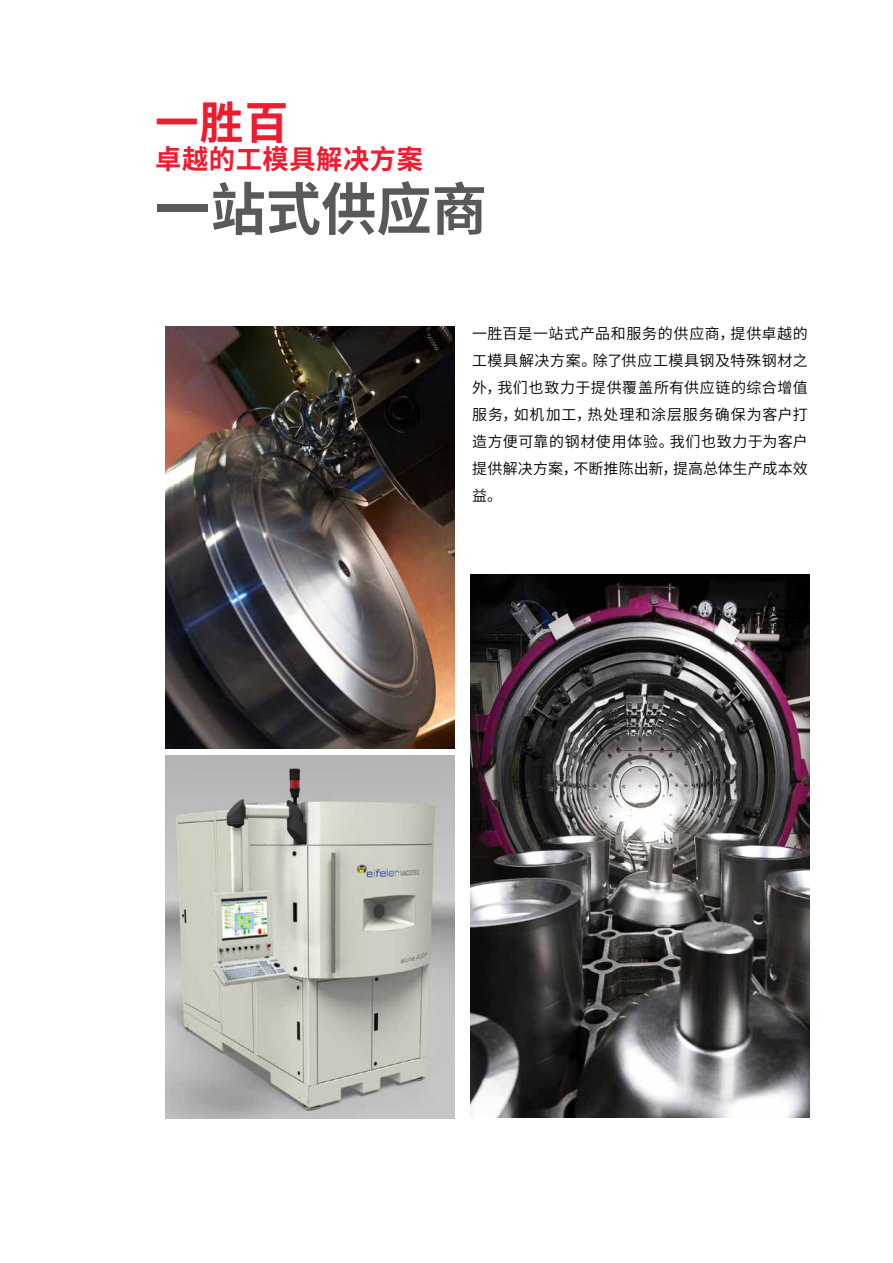
<style>
.page{position:relative;width:893px;height:1263px;background:#fff}
.page>*{position:absolute;margin:0;border:0;box-sizing:border-box;transform-origin:0 0}
.t1{font:700 57px "Source Han Sans CN";color:#58595b}
.t2{font:700 45px "Source Han Sans CN";color:#ed1c2f}
.t3{font:700 27px "Source Han Sans CN";letter-spacing:.025em;color:#ed1c2f}
.t4{font:15px/27px "Source Han Sans CN";letter-spacing:.02em;color:#000;text-align:justify}
</style>
<div class="page">
<img style="left:471px;top:574px;width:339px;height:543px">
<img style="left:166px;top:326px;width:289px;height:422px">
<img style="left:166px;top:756px;width:289px;height:362px">
<h2 class="t2" style="left:155px;top:97px;width:135px">一胜百</h2>
<h3 class="t3" style="left:155px;top:143px;width:269px">卓越的工模具解决方案</h3>
<h1 class="t1" style="left:155px;top:177px;width:333px">一站式供应商</h1>
<p class="t4" style="left:472px;top:321px;width:337px">一胜百是一站式产品和服务的供应商，提供卓越的工模具解决方案。除了供应工模具钢及特殊钢材之外，我们也致力于提供覆盖所有供应链的综合增值服务，如机加工，热处理和涂层服务确保为客户打造方便可靠的钢材使用体验。我们也致力于为客户提供解决方案，不断推陈出新，提高总体生产成本效益。</p>
</div>
